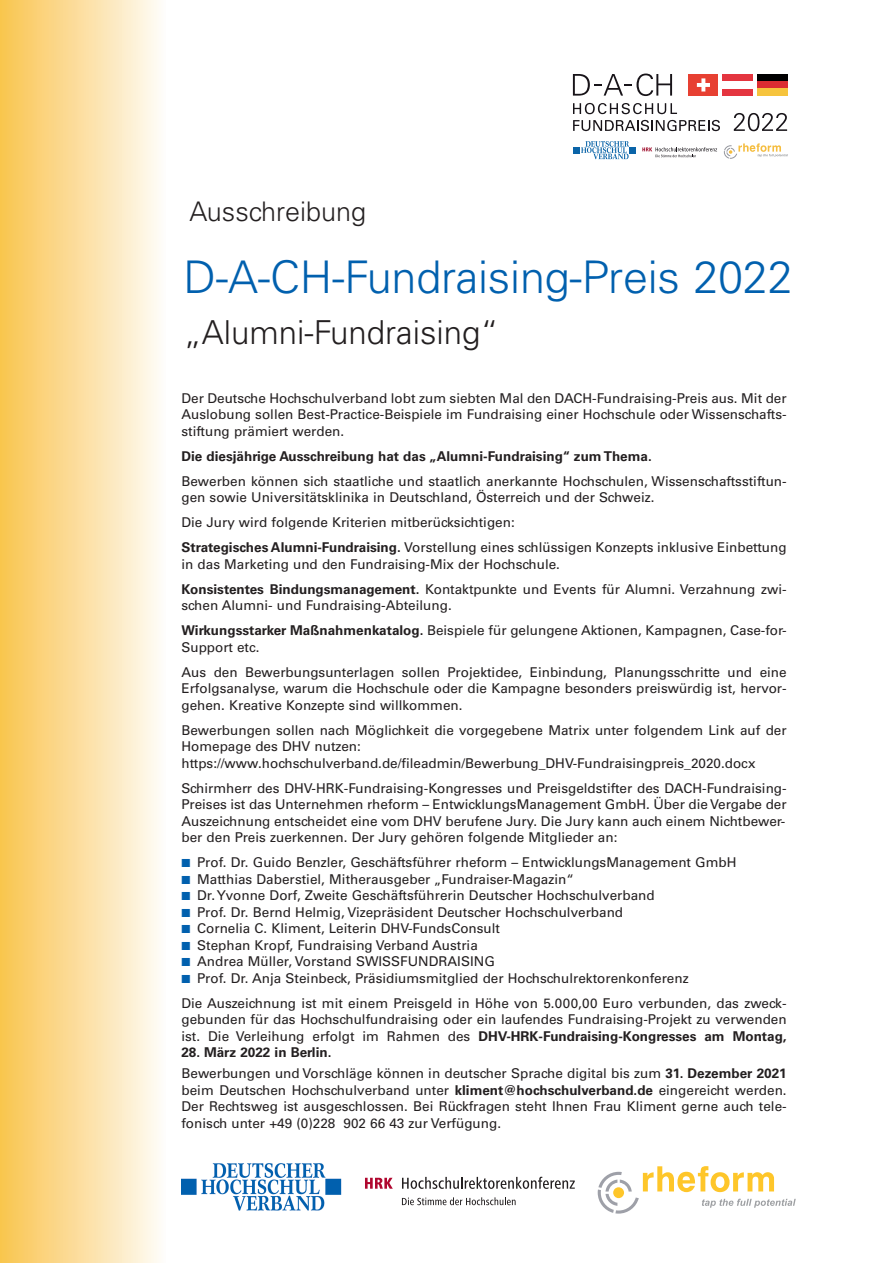
<style>
.page{position:relative;width:893px;height:1263px;background:#fff}
.page>*{position:absolute;margin:0;border:0;box-sizing:border-box;transform-origin:0 0}
.t1{font:300 45px "Univers LT";letter-spacing:-.005em;color:#0160ae}
.t2{font:300 33px "Univers LT";color:#231f20}
.t3{font:300 27px "Univers LT";color:#231f20}
.t4{font:13.5px/16.5px "Univers LT";color:#231f20}
.t5{font:700 13.5px "Univers LT";color:#231f20}
.s1{font-weight:700}
</style>
<div class="page">
<div style="left:0;top:0;width:166px;height:1263px;background:linear-gradient(to right,#fac44e,#fefcf8)"></div>
<svg style="left:598px;top:1166px;width:198px;height:47px"></svg>
<svg style="left:402px;top:1197px;width:114px;height:8px"></svg>
<svg style="left:365px;top:1178px;width:28px;height:11px"></svg>
<svg style="left:402px;top:1177px;width:173px;height:12px"></svg>
<img style="left:181px;top:1163px;width:161px;height:48px">
<svg style="left:573px;top:74px;width:99px;height:22px"></svg>
<svg style="left:573px;top:103px;width:104px;height:11px"></svg>
<svg style="left:573px;top:120px;width:147px;height:11px"></svg>
<svg style="left:734px;top:113px;width:53px;height:18px"></svg>
<svg style="left:724px;top:143px;width:64px;height:16px"></svg>
<svg style="left:642px;top:147px;width:75px;height:10px"></svg>
<div style="left:723px;top:74px;width:30px;height:22px;background:#e4353f"></div>
<div style="left:723px;top:81px;width:30px;height:7px;background:#fff"></div>
<div style="left:757px;top:74px;width:30px;height:22px;background:#000001"></div>
<div style="left:757px;top:81px;width:30px;height:15px;background:#dc2c32"></div>
<div style="left:757px;top:89px;width:30px;height:7px;background:#f6c43d"></div>
<div style="left:688px;top:74px;width:30px;height:22px;background:#e74032"></div>
<svg style="left:697px;top:78px;width:13px;height:14px"></svg>
<svg style="left:573px;top:141px;width:62px;height:18px"></svg>
<h3 class="t3" style="left:190px;top:202px;width:178px">Ausschreibung</h3>
<h1 class="t1" style="left:183px;top:261px;width:611px">D-A-CH-Fundraising-Preis 2022</h1>
<h2 class="t2" style="left:183px;top:320px;width:317px">„Alumni-Fundraising“</h2>
<p class="t4" style="left:181px;top:391px;width:607px;text-align:justify">Der Deutsche Hochschulverband lobt zum siebten Mal den DACH-Fundraising-Preis aus. Mit der Auslobung sollen Best-Practice-Beispiele im Fundraising einer Hochschule oder Wissenschafts&shy;stiftung prämiert werden.</p>
<p class="t5" style="left:181px;top:451px;width:472px">Die diesjährige Ausschreibung hat das „Alumni-Fundraising“ zum Thema.</p>
<p class="t4" style="left:181px;top:474px;width:607px">Bewerben können sich staatliche und staatlich anerkannte Hochschulen, Wissenschaftsstiftun&shy;gen sowie Universitätsklinika in Deutschland, Österreich und der Schweiz.</p>
<p class="t4" style="left:181px;top:511px;width:607px;line-height:25px">Die Jury wird folgende Kriterien mitberücksichtigen:<br><span class="s1">Strategisches Alumni-Fundraising.</span> Vorstellung eines schlüssigen Konzepts inklusive Einbettung</p>
<p class="t4" style="left:181px;top:553px;width:607px;line-height:25px">in das Marketing und den Fundraising-Mix der Hochschule.<br><span class="s1">Konsistentes Bindungsmanagement.</span> Kontaktpunkte und Events für Alumni. Verzahnung zwi-</p>
<p class="t4" style="left:181px;top:594px;width:607px;line-height:25px">schen Alumni- und Fundraising-Abteilung.<br><span class="s1">Wirkungsstarker Maßnahmenkatalog.</span> Beispiele für gelungene Aktionen, Kampagnen, Case-for-</p>
<p class="t4" style="left:181px;top:636px;width:607px;line-height:25px">Support etc.<br>Aus den Bewerbungsunterlagen sollen Projektidee, Einbindung, Planungsschritte und eine</p>
<p class="t4" style="left:181px;top:681px;width:607px">Erfolgsanalyse, warum die Hochschule oder die Kampagne besonders preiswürdig ist, hervor&shy;gehen. Kreative Konzepte sind willkommen.</p>
<p class="t4" style="left:181px;top:723px;width:607px">Bewerbungen sollen nach Möglichkeit die vorgegebene Matrix unter folgendem Link auf der<br>Homepage des DHV nutzen: https://www.hochschulverband.de/fileadmin/Bewerbung_DHV-Fundraisingpreis_2020.docx</p>
<p class="t4" style="left:181px;top:781px;width:607px;text-align:justify">Schirmherr des DHV-HRK-Fundraising-Kongresses und Preisgeldstifter des DACH-Fundraising-Preises ist das Unternehmen rheform – EntwicklungsManagement GmbH. Über die Vergabe der Auszeichnung entscheidet eine vom DHV berufene Jury. Die Jury kann auch einem Nichtbewer&shy;ber den Preis zuerkennen. Der Jury gehören folgende Mitglieder an:</p>
<p class="t4" style="left:197px;top:855px;width:541px">Prof. Dr. Guido Benzler, Geschäftsführer rheform – EntwicklungsManagement GmbH Matthias Daberstiel, Mitherausgeber „Fundraiser-Magazin“<br>Dr.Yvonne Dorf, Zweite Geschäftsführerin Deutscher Hochschulverband<br>Prof. Dr. Bernd Helmig, Vizepräsident Deutscher Hochschulverband<br>Cornelia C. Kliment, Leiterin DHV-FundsConsult<br>Stephan Kropf, Fundraising Verband Austria<br>Andrea Müller, Vorstand SWISSFUNDRAISING<br>Prof. Dr. Anja Steinbeck, Präsidiumsmitglied der Hochschulrektorenkonferenz</p>
<p class="t4" style="left:181px;top:996px;width:607px;text-align:justify">Die Auszeichnung ist mit einem Preisgeld in Höhe von 5.000,00 Euro verbunden, das zweck&shy;gebunden für das Hochschulfundraising oder ein laufendes Fundraising-Projekt zu verwenden ist. Die Verleihung erfolgt im Rahmen des <span class="s1">DHV-HRK-Fundraising-Kongresses am Montag,</span></p>
<p class="t4" style="left:181px;top:1043px;width:607px;line-height:20.7px"><span class="s1">28. März 2022 in Berlin.<br></span>Bewerbungen und Vorschläge können in deutscher Sprache digital bis zum <span class="s1">31. Dezember 2021</span></p>
<p class="t4" style="left:181px;top:1083px;width:607px;text-align:justify">beim Deutschen Hochschulverband unter <span class="s1">kliment@hochschulverband.de</span> eingereicht werden.<br>Der Rechtsweg ist ausgeschlossen. Bei Rückfragen steht Ihnen Frau Kliment gerne auch tele&shy;fonisch unter +49 (0)228 902 66 43 zur Verfügung.</p>
</div>
